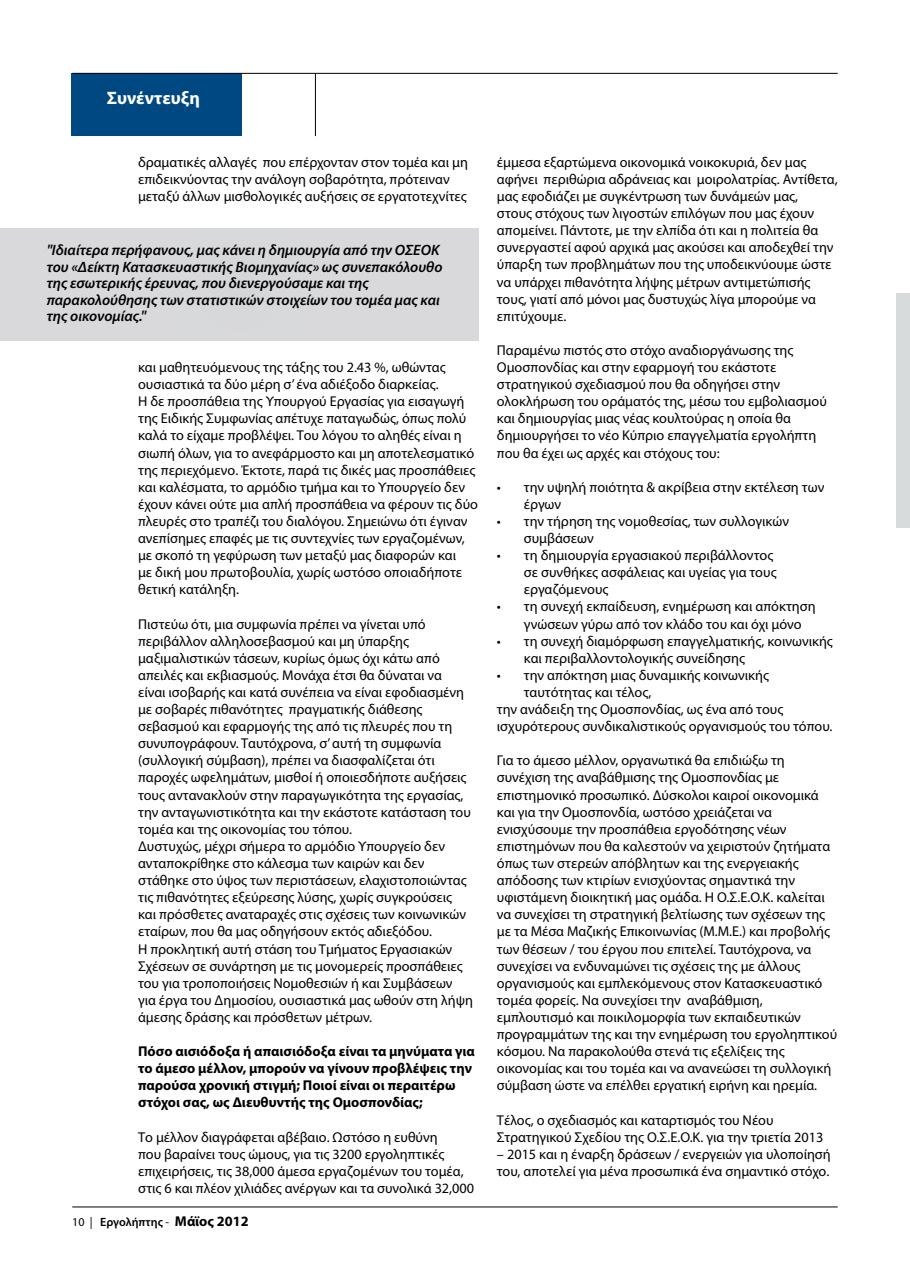
<style>
.page{position:relative;width:910px;height:1280px;background:#fff}
.page>*{position:absolute;margin:0;border:0;box-sizing:border-box;transform-origin:0 0}
.t1{font:700 18px "Myriad Pro";color:#fff}
.t2{font:italic 600 15px/16.5px "Myriad Pro";color:#000}
.t3{font:14.25px/17.1px "Myriad Pro";color:#000}
.t4{font:700 14.25px/17.1px "Myriad Pro";color:#000}
.t5{font:600 12px "Myriad Pro";color:#000}
.s1{font-weight:400}
.s2{font-weight:700;font-size:14.25px}
</style>
<div class="page">
<div style="left:71px;top:73px;width:170px;height:63px;background:#004882"></div>
<hr style="left:72px;top:73px;width:766px;height:1px;background:#000">
<hr style="left:72px;top:1206px;width:766px;height:1px;background:#000">
<hr style="left:315px;top:74px;width:1px;height:62px;background:#000">
<div style="left:0;top:228px;width:479px;height:112px;background:#d9d9db"></div>
<div style="left:897px;top:293px;width:13px;height:234px;background:#d8dbdc"></div>
<p class="t1" style="left:107px;top:86px;width:94px">Συνέντευξη</p>
<p class="t3" style="left:138px;top:153px;width:331px">δραματικές αλλαγές που επέρχονταν στον τομέα και μη επιδεικνύοντας την ανάλογη σοβαρότητα, πρότειναν μεταξύ άλλων μισθολογικές αυξήσεις σε εργατοτεχνίτες</p>
<p class="t2" style="left:47px;top:241px;width:397px">"Ιδιαίτερα περήφανους, μας κάνει η δημιουργία από την ΟΣΕΟΚ του «Δείκτη Κατασκευαστικής Βιομηχανίας» ως συνεπακόλουθο της εσωτερικής έρευνας, που διενεργούσαμε και της παρακολούθησης των στατιστικών στοιχείων του τομέα μας και της οικονομίας."</p>
<p class="t3" style="left:138px;top:358px;width:341px">και μαθητευόμενους της τάξης του 2.43 %, ωθώντας ουσιαστικά τα δύο μέρη σ’ ένα αδιέξοδο διαρκείας.<br>Η δε προσπάθεια της Υπουργού Εργασίας για εισαγωγή της Ειδικής Συμφωνίας απέτυχε παταγωδώς, όπως πολύ καλά το είχαμε προβλέψει. Του λόγου το αληθές είναι η σιωπή όλων, για το ανεφάρμοστο και μη αποτελεσματικό της περιεχόμενο. Έκτοτε, παρά τις δικές μας προσπάθειες και καλέσματα, το αρμόδιο τμήμα και το Υπουργείο δεν έχουν κάνει ούτε μια απλή προσπάθεια να φέρουν τις δύο πλευρές στο τραπέζι του διαλόγου. Σημειώνω ότι έγιναν ανεπίσημες επαφές με τις συντεχνίες των εργαζομένων, με σκοπό τη γεφύρωση των μεταξύ μας διαφορών και<br>με δική μου πρωτοβουλία, χωρίς ωστόσο οποιαδήποτε θετική κατάληξη.</p>
<p class="t3" style="left:138px;top:615px;width:336px">Πιστεύω ότι, μια συμφωνία πρέπει να γίνεται υπό περιβάλλον αλληλοσεβασμού και μη ύπαρξης μαξιμαλιστικών τάσεων, κυρίως όμως όχι κάτω από απειλές και εκβιασμούς. Μονάχα έτσι θα δύναται να είναι ισοβαρής και κατά συνέπεια να είναι εφοδιασμένη με σοβαρές πιθανότητες πραγματικής διάθεσης σεβασμού και εφαρμογής της από τις πλευρές που τη συνυπογράφουν. Ταυτόχρονα, σ’ αυτή τη συμφωνία (συλλογική σύμβαση), πρέπει να διασφαλίζεται ότι παροχές ωφελημάτων, μισθοί ή οποιεσδήποτε αυξήσεις τους αντανακλούν στην παραγωγικότητα της εργασίας, την ανταγωνιστικότητα και την εκάστοτε κατάσταση του τομέα και της οικονομίας του τόπου.<br>Δυστυχώς, μέχρι σήμερα το αρμόδιο Υπουργείο δεν ανταποκρίθηκε στο κάλεσμα των καιρών και δεν στάθηκε στο ύψος των περιστάσεων, ελαχιστοποιώντας τις πιθανότητες εξεύρεσης λύσης, χωρίς συγκρούσεις και πρόσθετες αναταραχές στις σχέσεις των κοινωνικών εταίρων, που θα μας οδηγήσουν εκτός αδιεξόδου.<br>Η προκλητική αυτή στάση του Τμήματος Εργασιακών Σχέσεων σε συνάρτηση με τις μονομερείς προσπάθειες του για τροποποιήσεις Νομοθεσιών ή και Συμβάσεων για έργα του Δημοσίου, ουσιαστικά μας ωθούν στη λήψη άμεσης δράσης και πρόσθετων μέτρων.</p>
<p class="t4" style="left:138px;top:1042px;width:338px">Πόσο αισιόδοξα ή απαισιόδοξα είναι τα μηνύματα για το άμεσο μέλλον, μπορούν να γίνουν προβλέψεις την παρούσα χρονική στιγμή; Ποιοί είναι οι περαιτέρω στόχοι σας, ως Διευθυντής της Ομοσπονδίας;</p>
<p class="t3" style="left:138px;top:1128px;width:338px">Το μέλλον διαγράφεται αβέβαιο. Ωστόσο η ευθύνη<br>που βαραίνει τους ώμους, για τις 3200 εργοληπτικές επιχειρήσεις, τις 38,000 άμεσα εργαζομένων του τομέα, στις 6 και πλέον χιλιάδες ανέργων και τα συνολικά 32,000</p>
<p class="t5" style="left:72px;top:1214px;width:178px"><span class="s1">10 |</span> Εργολήπτης <span class="s1">-</span> <span class="s2">Μάϊος 2012</span></p>
<p class="t3" style="left:497px;top:153px;width:342px">έμμεσα εξαρτώμενα οικονομικά νοικοκυριά, δεν μας αφήνει περιθώρια αδράνειας και μοιρολατρίας. Αντίθετα, μας εφοδιάζει με συγκέντρωση των δυνάμεών μας,<br>στους στόχους των λιγοστών επιλόγων που μας έχουν απομείνει. Πάντοτε, με την ελπίδα ότι και η πολιτεία θα συνεργαστεί αφού αρχικά μας ακούσει και αποδεχθεί την ύπαρξη των προβλημάτων που της υποδεικνύουμε ώστε να υπάρχει πιθανότητα λήψης μέτρων αντιμετώπισής τους, γιατί από μόνοι μας δυστυχώς λίγα μπορούμε να επιτύχουμε.</p>
<p class="t3" style="left:497px;top:341px;width:331px">Παραμένω πιστός στο στόχο αναδιοργάνωσης της Ομοσπονδίας και στην εφαρμογή του εκάστοτε στρατηγικού σχεδιασμού που θα οδηγήσει στην ολοκλήρωση του οράματός της, μέσω του εμβολιασμού και δημιουργίας μιας νέας κουλτούρας η οποία θα δημιουργήσει το νέο Κύπριο επαγγελματία εργολήπτη που θα έχει ως αρχές και στόχους του:</p>
<p class="t3" style="left:524px;top:478px;width:302px;text-indent:-27px">• την υψηλή ποιότητα &amp; ακρίβεια στην εκτέλεση των έργων</p>
<p class="t3" style="left:524px;top:512px;width:267px;text-indent:-27px">• την τήρηση της νομοθεσίας, των συλλογικών συμβάσεων</p>
<p class="t3" style="left:524px;top:547px;width:254px;text-indent:-27px">• τη δημιουργία εργασιακού περιβάλλοντος σε συνθήκες ασφάλειας και υγείας για τους εργαζόμενους</p>
<p class="t3" style="left:524px;top:598px;width:293px;text-indent:-27px">• τη συνεχή εκπαίδευση, ενημέρωση και απόκτηση γνώσεων γύρω από τον κλάδο του και όχι μόνο</p>
<p class="t3" style="left:524px;top:632px;width:310px;text-indent:-27px">• τη συνεχή διαμόρφωση επαγγελματικής, κοινωνικής και περιβαλλοντολογικής συνείδησης</p>
<p class="t3" style="left:497px;top:666px;width:274px">• την απόκτηση μιας δυναμικής κοινωνικής</p>
<p class="t3" style="left:524px;top:683px;width:129px">ταυτότητας και τέλος,</p>
<p class="t3" style="left:497px;top:700px;width:288px">την ανάδειξη της Ομοσπονδίας, ως ένα από τους</p>
<p class="t3" style="left:497px;top:718px;width:337px">ισχυρότερους συνδικαλιστικούς οργανισμούς του τόπου.</p>
<p class="t3" style="left:497px;top:752px;width:342px">Για το άμεσο μέλλον, οργανωτικά θα επιδιώξω τη συνέχιση της αναβάθμισης της Ομοσπονδίας με επιστημονικό προσωπικό. Δύσκολοι καιροί οικονομικά και για την Ομοσπονδία, ωστόσο χρειάζεται να ενισχύσουμε την προσπάθεια εργοδότησης νέων επιστημόνων που θα καλεστούν να χειριστούν ζητήματα όπως των στερεών απόβλητων και της ενεργειακής απόδοσης των κτιρίων ενισχύοντας σημαντικά την υφιστάμενη διοικητική μας ομάδα. Η Ο.Σ.Ε.Ο.Κ. καλείται να συνεχίσει τη στρατηγική βελτίωσης των σχέσεων της με τα Μέσα Μαζικής Επικοινωνίας (Μ.Μ.Ε.) και προβολής των θέσεων / του έργου που επιτελεί. Ταυτόχρονα, να συνεχίσει να ενδυναμώνει τις σχέσεις της με άλλους οργανισμούς και εμπλεκόμενους στον Κατασκευαστικό τομέα φορείς. Να συνεχίσει την αναβάθμιση, εμπλουτισμό και ποικιλομορφία των εκπαιδευτικών προγραμμάτων της και την ενημέρωση του εργοληπτικού κόσμου. Να παρακολούθα στενά τις εξελίξεις της οικονομίας και του τομέα και να ανανεώσει τη συλλογική σύμβαση ώστε να επέλθει εργατική ειρήνη και ηρεμία.</p>
<p class="t3" style="left:497px;top:1111px;width:328px">Τέλος, ο σχεδιασμός και καταρτισμός του Νέου<br>Στρατηγικού Σχεδίου της Ο.Σ.Ε.Ο.Κ. για την τριετία 2013</p>
<p class="t3" style="left:497px;top:1145px;width:335px">– 2015 και η έναρξη δράσεων / ενεργειών για υλοποίησή του, αποτελεί για μένα προσωπικά ένα σημαντικό στόχο.</p>
</div>
